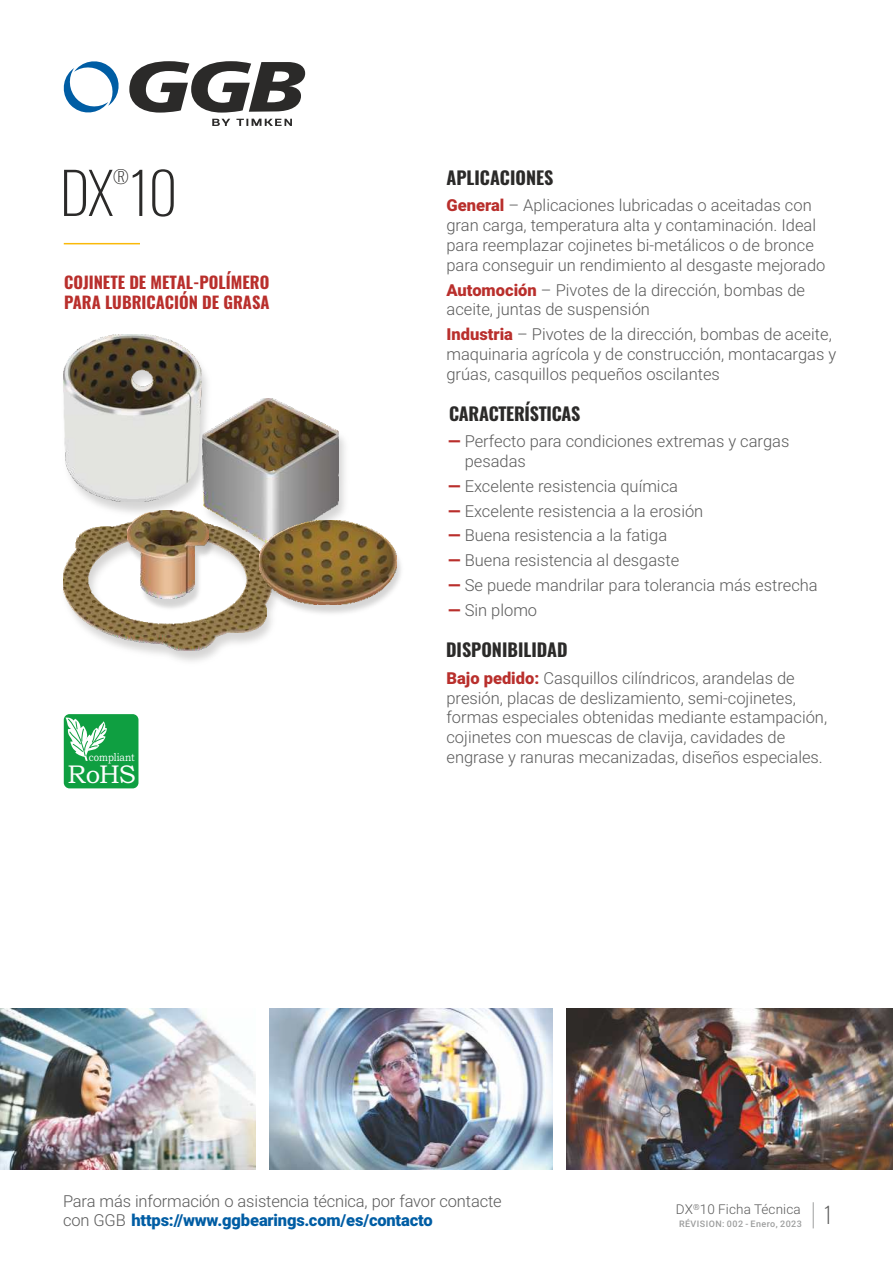
<style>
.page{position:relative;width:893px;height:1263px;background:#fff}
.page>*{position:absolute;margin:0;border:0;box-sizing:border-box;transform-origin:0 0}
.t1{font:200 57px "Oswald";color:#2b2a29}
.t2{font:25.65px "Bookman Old Style";color:#fefefe}
.t3{font:200 22.5px "Oswald";color:#5b5b5b}
.t4{font:700 18px "Oswald";color:#2b2a29}
.t5{font:200 18px "Oswald";color:#2b2a29}
.t6{font:300 16.5px/19.8px "Roboto";color:#5b5b5b}
.t7{font:700 16.5px/19.5px "Oswald";color:#b92f2c}
.t8{font:300 13.5px "Roboto";letter-spacing:.01em;color:#5b5b5b}
.t9{font:11.25px "Bookman Old Style";color:#fefefe;scale:.84 1}
.t10{font:500 9px "Roboto";letter-spacing:.05em;color:#9d9e9e}
.t11{font:300 8.25px "Roboto";color:#5b5b5b}
.s1{font-weight:900;color:#b92f2c}
.s2{font-weight:900;color:#005da4}
</style>
<div class="page">
<img style="left:0;top:1008px;width:256px;height:161px">
<img style="left:269px;top:1008px;width:284px;height:161px">
<img style="left:566px;top:1008px;width:327px;height:161px">
<svg style="left:813px;top:1202px;width:1px;height:26px"></svg>
<hr style="left:64px;top:243px;width:76px;height:1px;background:#fab909">
<img style="left:63px;top:524px;width:208px;height:127px">
<img style="left:124px;top:524px;width:96px;height:91px">
<img style="left:127px;top:524px;width:81px;height:75px">
<img style="left:193px;top:398px;width:152px;height:167px">
<img style="left:203px;top:399px;width:135px;height:144px">
<img style="left:255px;top:520px;width:146px;height:101px">
<img style="left:259px;top:520px;width:137px;height:84px">
<img style="left:63px;top:367px;width:156px;height:157px">
<img style="left:64px;top:334px;width:137px;height:168px">
<div style="left:64px;top:714px;width:74px;height:74px;background:#0f9f41;border-radius:6px"></div>
<svg style="left:63px;top:717px;width:44px;height:44px"></svg>
<svg style="left:212px;top:119px;width:80px;height:7px"></svg>
<svg style="left:63px;top:61px;width:56px;height:52px"></svg>
<svg style="left:129px;top:61px;width:176px;height:52px"></svg>
<p class="t5" style="left:113px;top:164px;width:17px">®</p>
<h1 class="t1" style="left:60px;top:154px;width:119px">DX 10</h1>
<p class="t7" style="left:64px;top:273px;width:207px">COJINETE DE METAL-POLÍMERO<br>PARA LUBRICACIÓN DE GRASA</p>
<p class="t9" style="left:89px;top:752px;width:56px">compliant</p>
<h2 class="t2" style="left:67px;top:765px;width:70px">RoHS</h2>
<p class="t4" style="left:446px;top:165px;width:108px">APLICACIONES</p>
<p class="t6" style="left:446px;top:197px;width:380px"><span class="s1">General</span> – Aplicaciones lubricadas o aceitadas con gran carga, temperatura alta y contaminación. Ideal para reemplazar cojinetes bi-metálicos o de bronce para conseguir un rendimiento al desgaste mejorado</p>
<p class="t6" style="left:446px;top:282px;width:360px"><span class="s1">Automoción</span> – Pivotes de la dirección, bombas de aceite, juntas de suspensión</p>
<p class="t6" style="left:446px;top:326px;width:391px"><span class="s1">Industria</span> – Pivotes de la dirección, bombas de aceite, maquinaria agrícola y de construcción, montacargas y grúas, casquillos pequeños oscilantes</p>
<p class="t4" style="left:449px;top:402px;width:133px">CARACTERÍSTICAS</p>
<p class="t6" style="left:465px;top:433px;width:326px;text-indent:-17px"><span class="s1">—</span> Perfecto para condiciones extremas y cargas pesadas</p>
<p class="t6" style="left:448px;top:478px;width:231px"><span class="s1">—</span> Excelente resistencia química</p>
<p class="t6" style="left:448px;top:502px;width:257px"><span class="s1">—</span> Excelente resistencia a la erosión</p>
<p class="t6" style="left:448px;top:527px;width:221px"><span class="s1">—</span> Buena resistencia a la fatiga</p>
<p class="t6" style="left:448px;top:552px;width:233px"><span class="s1">—</span> Buena resistencia al desgaste</p>
<p class="t6" style="left:448px;top:577px;width:371px"><span class="s1">—</span> Se puede mandrilar para tolerancia más estrecha</p>
<p class="t6" style="left:448px;top:602px;width:91px"><span class="s1">—</span> Sin plomo</p>
<p class="t4" style="left:446px;top:638px;width:123px">DISPONIBILIDAD</p>
<p class="t6" style="left:446px;top:670px;width:382px"><span class="s1">Bajo pedido:</span> Casquillos cilíndricos, arandelas de presión, placas de deslizamiento, semi-cojinetes, formas especiales obtenidas mediante estampación, cojinetes con muescas de clavija, cavidades de engrase y ranuras mecanizadas, diseños especiales.</p>
<p class="t6" style="left:63px;top:1193px;width:440px">Para más información o asistencia técnica, por favor contacte con GGB <span class="s2">https://www.ggbearings.com/es/contacto</span></p>
<p class="t11" style="left:693px;top:1204px;width:8px">®</p>
<p class="t8" style="left:676px;top:1204px;width:126px">DX 10 Ficha Técnica</p>
<p class="t10" style="left:679px;top:1220px;width:124px">RÉVISION: 002 - Enero, 2023</p>
<h3 class="t3" style="left:823px;top:1200px;width:11px">1</h3>
</div>
